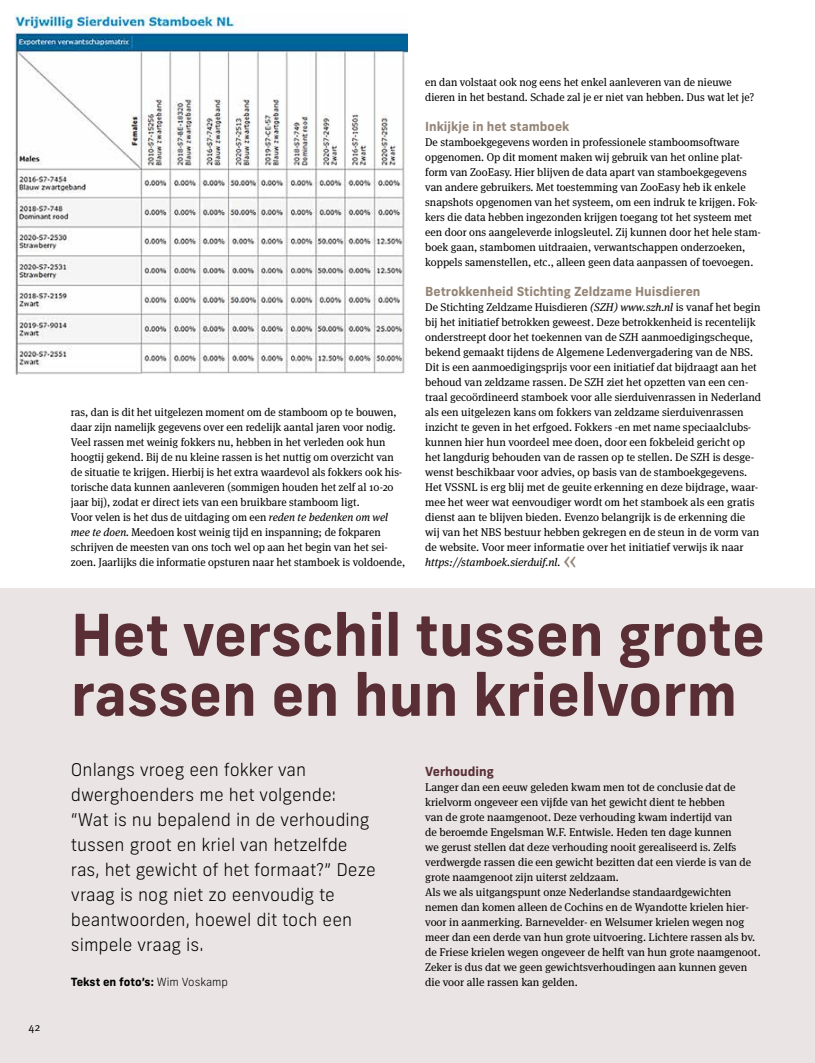
<style>
.page{position:relative;width:815px;height:1063px;background:#fff}
.page>*{position:absolute;margin:0;border:0;box-sizing:border-box;transform-origin:0 0}
.t1{font:700 57.5px/60px "Frank New";color:#592f35}
.t2{font:26.25px "Meta Serif OT";color:#958678}
.t3{font:300 17.5px/25px "Frank New";color:#000}
.t4{font:700 12.5px "Frank New";color:#958678}
.t5{font:700 12.5px "Frank New";color:#592f35}
.t6{font:11.25px/15px "Meta Serif OT";color:#000}
.t7{font:italic 11.25px "Meta Serif OT";color:#000}
.t8{font:700 11.25px "Frank New";letter-spacing:-.005em;color:#000}
.t9{font:11.25px "Meta Normal";color:#000}
.s1{font-style:italic}
.s2{font-weight:300}
</style>
<div class="page">
<div style="left:0;top:588px;width:815px;height:475px;background:#ebe4e5"></div>
<hr style="left:814px;top:0;width:1px;height:1063px;background:#ebe4e5">
<img style="left:14px;top:14px;width:393px;height:361px">
<p class="t9" style="left:28px;top:1020px;width:14px">42</p>
<p class="t6" style="left:71px;top:405px;width:336px">ras, dan is dit het uitgelezen moment om de stamboom op te bouwen, daar zijn namelijk gegevens over een redelijk aantal jaren voor nodig.<br>Veel rassen met weinig fokkers nu, hebben in het verleden ook hun hoogtij gekend. Bij de nu kleine rassen is het nuttig om overzicht van de situatie te krijgen. Hierbij is het extra waardevol als fokkers ook his&shy;torische data kunnen aanleveren (sommigen houden het zelf al 10-20 jaar bij), zodat er direct iets van een bruikbare stamboom ligt.<br>Voor velen is het dus de uitdaging om een <span class="s1">reden te bedenken om wel mee te doen.</span> Meedoen kost weinig tijd en inspanning; de fokparen schrijven de meesten van ons toch wel op aan het begin van het sei&shy;zoen. Jaarlijks die informatie opsturen naar het stamboek is voldoende,</p>
<p class="t6" style="left:425px;top:75px;width:331px">en dan volstaat ook nog eens het enkel aanleveren van de nieuwe dieren in het bestand. Schade zal je er niet van hebben. Dus wat let je?</p>
<p class="t4" style="left:425px;top:118px;width:146px">Inkijkje in het stamboek</p>
<p class="t6" style="left:425px;top:135px;width:337px">De stamboekgegevens worden in professionele stamboomsoftware opgenomen. Op dit moment maken wij gebruik van het online plat&shy;form van ZooEasy. Hier blijven de data apart van stamboekgegevens van andere gebruikers. Met toestemming van ZooEasy heb ik enkele snapshots opgenomen van het systeem, om een indruk te krijgen. Fok&shy;kers die data hebben ingezonden krijgen toegang tot het systeem met een door ons aangeleverde inlogsleutel. Zij kunnen door het hele stam&shy;boek gaan, stambomen uitdraaien, verwantschappen onderzoeken, koppels samenstellen, etc., alleen geen data aanpassen of toevoegen.</p>
<p class="t4" style="left:425px;top:283px;width:277px">Betrokkenheid Stichting Zeldzame Huisdieren</p>
<p class="t6" style="left:425px;top:300px;width:338px">De Stichting Zeldzame Huisdieren <span class="s1">(SZH) www.szh.nl</span> is vanaf het begin bij het initiatief betrokken geweest. Deze betrokkenheid is recentelijk onderstreept door het toekennen van de SZH aanmoedigingscheque, bekend gemaakt tijdens de Algemene Ledenvergadering van de NBS.<br>Dit is een aanmoedigingsprijs voor een initiatief dat bijdraagt aan het behoud van zeldzame rassen. De SZH ziet het opzetten van een cen&shy;traal gecoördineerd stamboek voor alle sierduivenrassen in Nederland als een uitgelezen kans om fokkers van zeldzame sierduivenrassen inzicht te geven in het erfgoed. Fokkers -en met name speciaalclubs&shy;kunnen hier hun voordeel mee doen, door een fokbeleid gericht op het langdurig behouden van de rassen op te stellen. De SZH is desge&shy;wenst beschikbaar voor advies, op basis van de stamboekgegevens.<br>Het VSSNL is erg blij met de geuite erkenning en deze bijdrage, waar&shy;mee het weer wat eenvoudiger wordt om het stamboek als een gratis dienst aan te blijven bieden. Evenzo belangrijk is de erkenning die wij van het NBS bestuur hebben gekregen en de steun in de vorm van de website. Voor meer informatie over het initiatief verwijs ik naar</p>
<p class="t7" style="left:425px;top:555px;width:137px">https://stamboek.sierduif.nl.</p>
<h2 class="t2" style="left:563px;top:547px;width:16px">‹‹</h2>
<h1 class="t1" style="left:71px;top:604px;width:696px">Het verschil tussen grote rassen en hun krielvorm</h1>
<p class="t3" style="left:71px;top:757px;width:306px">Onlangs vroeg een fokker van dwerghoenders me het volgende: “Wat is nu bepalend in de verhouding tussen groot en kriel van hetzelfde ras, het gewicht of het formaat?” Deze vraag is nog niet zo eenvoudig te beantwoorden, hoewel dit toch een simpele vraag is.</p>
<p class="t8" style="left:71px;top:974px;width:159px">Tekst en foto’s: <span class="s2">Wim Voskamp</span></p>
<p class="t5" style="left:425px;top:763px;width:70px">Verhouding</p>
<p class="t6" style="left:425px;top:780px;width:337px">Langer dan een eeuw geleden kwam men tot de conclusie dat de krielvorm ongeveer een vijfde van het gewicht dient te hebben<br>van de grote naamgenoot. Deze verhouding kwam indertijd van<br>de beroemde Engelsman W.F. Entwisle. Heden ten dage kunnen<br>we gerust stellen dat deze verhouding nooit gerealiseerd is. Zelfs verdwergde rassen die een gewicht bezitten dat een vierde is van de grote naamgenoot zijn uiterst zeldzaam.<br>Als we als uitgangspunt onze Nederlandse standaardgewichten nemen dan komen alleen de Cochins en de Wyandotte krielen hier&shy;voor in aanmerking. Barnevelder- en Welsumer krielen wegen nog meer dan een derde van hun grote uitvoering. Lichtere rassen als bv. de Friese krielen wegen ongeveer de helft van hun grote naamgenoot.<br>Zeker is dus dat we geen gewichtsverhoudingen aan kunnen geven die voor alle rassen kan gelden.</p>
</div>
